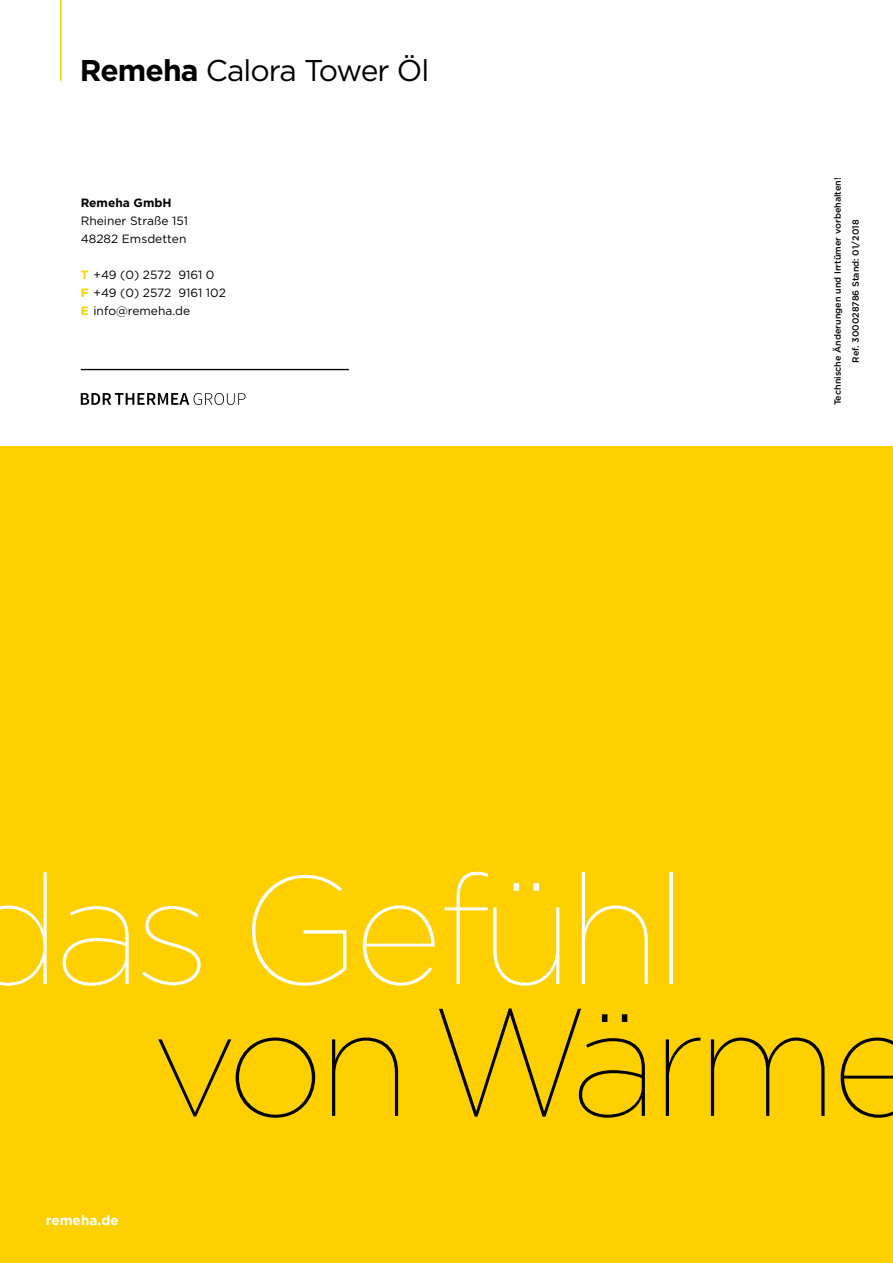
<style>
.page{position:relative;width:893px;height:1263px;background:#fff}
.page>*{position:absolute;margin:0;border:0;box-sizing:border-box;transform-origin:0 0}
.t1{font:100 153px "Gotham";letter-spacing:-.04em;color:#fff}
.t2{font:100 153px "Gotham";letter-spacing:-.04em;color:#000}
.t3{font:30px "Gotham";letter-spacing:-.03em;color:#000}
.t4{font:700 13.5px "Gotham";letter-spacing:.005em;color:#fff}
.t5{font:12px/18px "Gotham";color:#000}
.t6{font:700 12px "Gotham";color:#000}
.t7{font:500 9px/18px "Gotham";color:#000;text-align:center}
.s1{font-weight:700}
.s2{font-weight:700;color:#ffd000}
</style>
<div class="page">
<div style="left:0;top:446px;width:893px;height:817px;background:#ffd000"></div>
<svg style="left:81px;top:393px;width:165px;height:12px"></svg>
<hr style="left:81px;top:369px;width:268px;height:1px;background:#000">
<hr style="left:60px;top:0;width:2px;height:81px;background:#ffd000">
<h2 class="t3" style="left:80px;top:51px;width:351px"><span class="s1">Remeha</span> Calora Tower Öl</h2>
<p class="t6" style="left:81px;top:195px;width:92px">Remeha GmbH</p>
<p class="t5" style="left:81px;top:211px;width:109px">Rheiner Straße 151<br>48282 Emsdetten</p>
<p class="t5" style="left:81px;top:265px;width:147px"><span class="s2">T</span> +49 (0) 2572 9161 0<br><span class="s2">F</span> +49 (0) 2572 9161 102<br><span class="s2">E</span> info@remeha.de</p>
<p class="t7" style="left:828px;top:405px;width:230px;rotate:-90deg">Technische Änderungen und Irrtümer vorbehalten!<br>Ref. 300028786 Stand: 01/2018</p>
<h1 class="t1" style="left:-39px;top:836px;width:729px">das Gefühl</h1>
<h1 class="t2" style="left:152px;top:968px;width:770px">von Wärme</h1>
<p class="t4" style="left:46px;top:1211px;width:74px">remeha.de</p>
</div>
